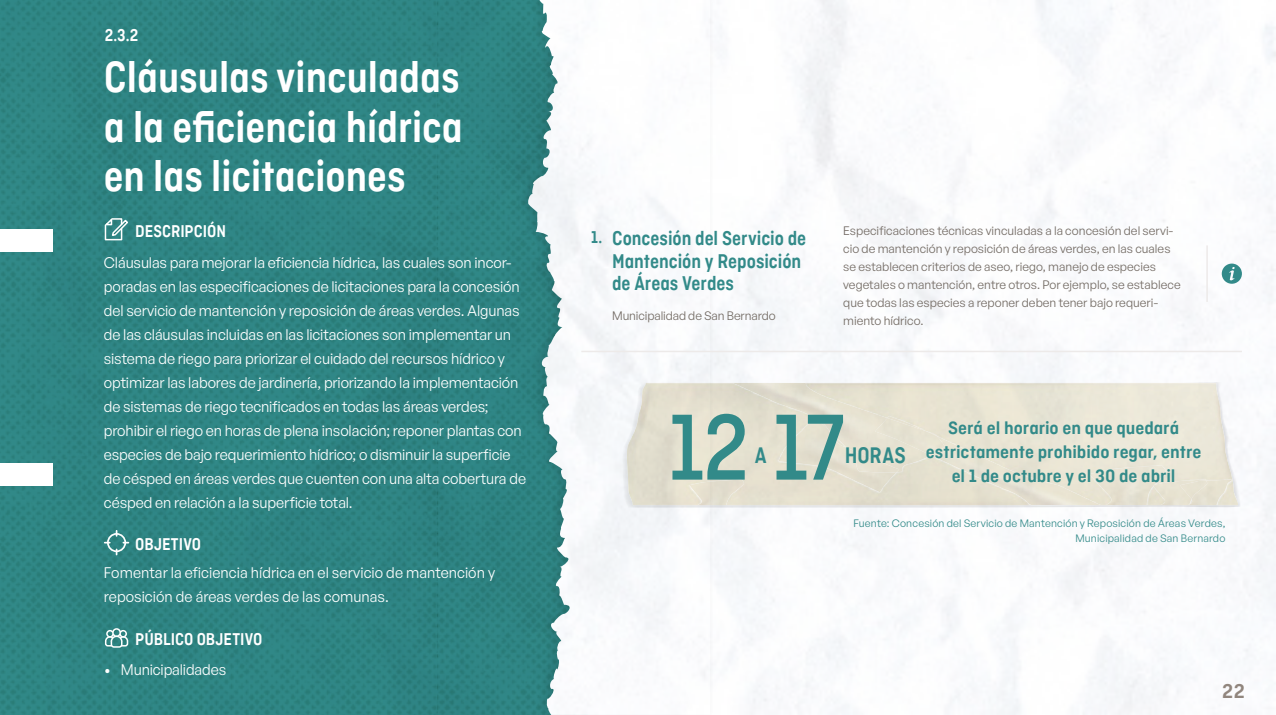
<style>
.page{position:relative;width:1276px;height:715px;background:#fff}
.page>*{position:absolute;margin:0;border:0;box-sizing:border-box;transform-origin:0 0}
.t1{font:500 98.7px "Ciutadella";color:#328a89;scale:.9 1}
.t2{font:600 46.05px/49.3px "Ciutadella";color:#fff;text-align:justify;scale:.9 1}
.t3{font:600 23.85px "Ciutadella";color:#328a89;scale:.9 1}
.t4{font:600 21px/22.5px "Ciutadella";letter-spacing:-.005em;color:#328a89;scale:.9 1}
.t5{font:600 21px "Ciutadella";color:#91867e}
.t6{font:600 18.75px/24px "Ciutadella";color:#328a89;text-align:center}
.t7{font:600 18px "Ciutadella";color:#fff;scale:.9 1}
.t8{font:600 18px "Ciutadella";color:#328a89;scale:.9 1}
.t9{font:15px/24px "General Sans";letter-spacing:-.005em;color:#fff}
.t10{font:12px/18px "General Sans";color:#736b64}
.t11{font:10.5px/15px "General Sans";letter-spacing:.015em;color:#328a89;text-align:right}
</style>
<div class="page">
<img style="left:0;top:0;width:1275px;height:714px">
<img style="left:620px;top:382px;width:620px;height:125px">
<img style="left:625px;top:383px;width:562px;height:122px">
<div style="left:887px;top:416px;width:214px;height:89px;background:#e8e3d3"></div>
<div style="left:1089px;top:465px;width:77px;height:40px;background:#e8e3d3"></div>
<img style="left:732px;top:383px;width:204px;height:89px">
<div style="left:875px;top:418px;width:70px;height:37px;background:#e7e3d2"></div>
<img style="left:1153px;top:479px;width:36px;height:26px">
<div style="left:778px;top:420px;width:118px;height:72px;background:#e5dfcf"></div>
<img style="left:819px;top:421px;width:80px;height:51px">
<img style="left:689px;top:479px;width:55px;height:26px">
<img style="left:1189px;top:479px;width:43px;height:26px">
<img style="left:1180px;top:480px;width:27px;height:25px">
<hr style="left:581px;top:350px;width:661px;height:2px;background:#edeae9">
<hr style="left:1206px;top:245px;width:1px;height:57px;background:#edeae9">
<div style="left:107px;top:533px;width:19px;height:19px;border:2px solid #fff;border-radius:50%"></div>
<svg style="left:104px;top:627px;width:25px;height:21px"></svg>
<svg style="left:104px;top:216px;width:25px;height:25px"></svg>
<svg style="left:1221px;top:263px;width:21px;height:20px"></svg>
<div style="left:0;top:229px;width:53px;height:23px;background:#fff"></div>
<div style="left:0;top:463px;width:53px;height:22px;background:#fff"></div>
<p class="t7" style="left:105px;top:24px;width:39px">2.3.2</p>
<h2 class="t2" style="left:104px;top:52px;width:400px">Cláusulas vinculadas a la eficiencia hídrica en las licitaciones</h2>
<p class="t7" style="left:135px;top:220px;width:102px">DESCRIPCIÓN</p>
<p class="t9" style="left:104px;top:250px;width:424px">Cláusulas para mejorar la eficiencia hídrica, las cuales son incor&shy;poradas en las especificaciones de licitaciones para la concesión del servicio de mantención y reposición de áreas verdes. Algunas de las cláusulas incluidas en las licitaciones son implementar un sistema de riego para priorizar el cuidado del recursos hídrico y optimizar las labores de jardinería, priorizando la implementación de sistemas de riego tecnificados en todas las áreas verdes; prohibir el riego en horas de plena insolación; reponer plantas con especies de bajo requerimiento hídrico; o disminuir la superficie de césped en áreas verdes que cuenten con una alta cobertura de césped en relación a la superficie total.</p>
<p class="t7" style="left:135px;top:534px;width:75px">OBJETIVO</p>
<p class="t9" style="left:104px;top:560px;width:393px">Fomentar la eficiencia hídrica en el servicio de mantención y reposición de áreas verdes de las comunas.</p>
<p class="t7" style="left:135px;top:628px;width:143px">PÚBLICO OBJETIVO</p>
<p class="t9" style="left:104px;top:656px;width:124px">• Municipalidades</p>
<p class="t8" style="left:591px;top:227px;width:14px">1.</p>
<h3 class="t4" style="left:612px;top:227px;width:217px">Concesión del Servicio de<br>Mantención y Reposición de Áreas Verdes</h3>
<p class="t10" style="left:612px;top:306px;width:165px">Municipalidad de San Bernardo</p>
<p class="t10" style="left:843px;top:221px;width:339px">Especificaciones técnicas vinculadas a la concesión del servi&shy;cio de mantención y reposición de áreas verdes, en las cuales se establecen criterios de aseo, riego, manejo de especies vegetales o mantención, entre otros. Por ejemplo, se establece que todas las especies a reponer deben tener bajo requeri&shy;miento hídrico.</p>
<h1 class="t1" style="left:668px;top:392px;width:199px">12 17</h1>
<h3 class="t3" style="left:754px;top:441px;width:15px">A</h3>
<h3 class="t3" style="left:844px;top:441px;width:69px">HORAS</h3>
<p class="t6" style="left:925px;top:415px;width:277px">Será el horario en que quedará estrictamente prohibido regar, entre el 1 de octubre y el 30 de abril</p>
<p class="t11" style="left:853px;top:515px;width:373px">Fuente: Concesión del Servicio de Mantención y Reposición de Áreas Verdes,<br>Municipalidad de San Bernardo</p>
<h3 class="t5" style="left:1222px;top:678px;width:24px">22</h3>
</div>
